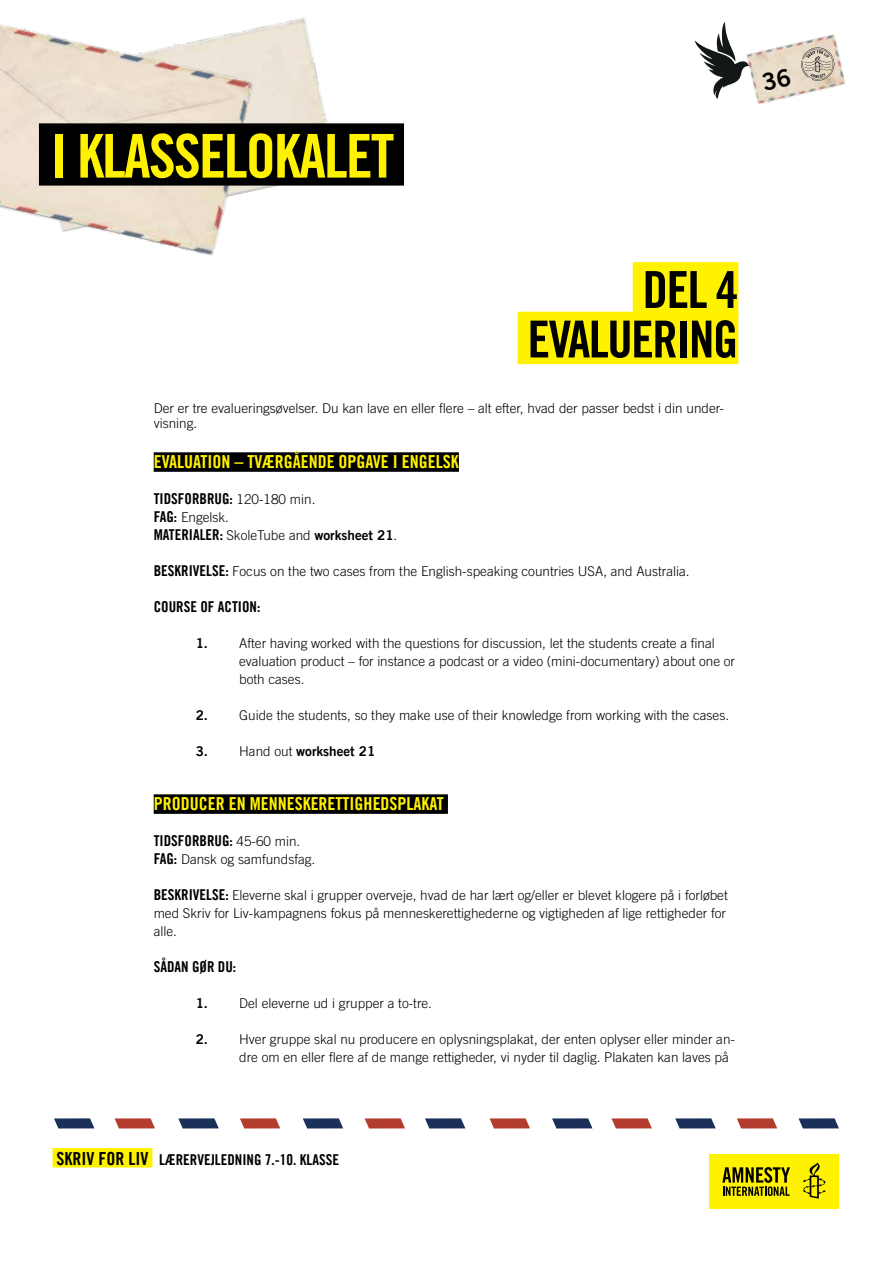
<style>
.page{position:relative;width:893px;height:1263px;background:#fff}
.page>*{position:absolute;margin:0;border:0;box-sizing:border-box;transform-origin:0 0}
.t1{font:60.45px "Amnesty Trade Gothic Bd Cn 20";letter-spacing:-.03em;color:#fff200}
.t2{font:51px/49.5px "Amnesty Trade Gothic Bd Cn 20";letter-spacing:-.03em;color:#000;text-align:right}
.t3{font:18px "Amnesty Trade Gothic Bd Cn 20";color:#fff200}
.t4{font:15px "Amnesty Trade Gothic Bd Cn 20";color:#000}
.t5{font:300 13.5px/18px "Amnesty Trade Gothic";color:#000}
.t6{font:13.5px "Amnesty Trade Gothic Bd 2";color:#000}
.s1{font-family:"Amnesty Trade Gothic";font-weight:300;font-size:13.5px}
.s2{font-family:"Amnesty Trade Gothic Bd Cn 20";font-weight:400;font-size:15px}
.s3{font-family:"Amnesty Trade Gothic Bd 2";font-weight:400}
.s4{font-family:"Amnesty Trade Gothic";font-weight:300}
.s5{font-size:18px}
</style>
<div class="page">
<img style="left:263px;top:17px;width:65px;height:172px">
<img style="left:0;top:24px;width:263px;height:232px">
<svg style="left:303px;top:1118px;width:40px;height:10px"></svg>
<svg style="left:425px;top:1118px;width:40px;height:10px"></svg>
<svg style="left:552px;top:1118px;width:40px;height:10px"></svg>
<svg style="left:675px;top:1118px;width:41px;height:10px"></svg>
<svg style="left:798px;top:1118px;width:41px;height:10px"></svg>
<svg style="left:365px;top:1118px;width:40px;height:10px"></svg>
<svg style="left:490px;top:1118px;width:40px;height:10px"></svg>
<svg style="left:611px;top:1118px;width:41px;height:10px"></svg>
<svg style="left:737px;top:1118px;width:40px;height:10px"></svg>
<svg style="left:54px;top:1118px;width:40px;height:10px"></svg>
<svg style="left:178px;top:1118px;width:41px;height:10px"></svg>
<svg style="left:115px;top:1118px;width:40px;height:10px"></svg>
<svg style="left:240px;top:1118px;width:40px;height:10px"></svg>
<svg style="left:695px;top:22px;width:50px;height:77px"></svg>
<img style="left:745px;top:34px;width:100px;height:71px">
<svg style="left:801px;top:48px;width:33px;height:33px"></svg>
<div style="left:39px;top:123px;width:365px;height:63px;background:#000"></div>
<div style="left:154px;top:452px;width:305px;height:20px;background:#000"></div>
<div style="left:154px;top:794px;width:294px;height:20px;background:#000"></div>
<div style="left:633px;top:262px;width:105px;height:53px;background:#fff200"></div>
<div style="left:518px;top:312px;width:220px;height:52px;background:#fff200"></div>
<div style="left:710px;top:1154px;width:129px;height:55px;background:#fff200"></div>
<svg style="left:803px;top:1162px;width:23px;height:36px"></svg>
<svg style="left:722px;top:1167px;width:68px;height:29px"></svg>
<div style="left:52px;top:1148px;width:100px;height:19px;background:#fff200"></div>
<svg style="left:761px;top:68px;width:30px;height:23px"></svg>
<h1 class="t1" style="left:51px;top:119px;width:345px">I KLASSELOKALET</h1>
<h2 class="t2" style="left:527px;top:265px;width:212px">DEL 4<br>EVALUERING</h2>
<p class="t5" style="left:154px;top:400px;width:572px;line-height:15px">Der er tre evalueringsøvelser. Du kan lave en eller flere – alt efter, hvad der passer bedst i din under&shy;visning.</p>
<h3 class="t3" style="left:154px;top:451px;width:307px">EVALUATION – TVÆRGÅENDE OPGAVE I ENGELSK</h3>
<p class="t4" style="left:154px;top:490px;width:163px">TIDSFORBRUG: <span class="s1">120-180 min.</span></p>
<p class="t5" style="left:154px;top:508px;width:245px"><span class="s2">FAG:</span> Engelsk.<br><span class="s2">MATERIALER:</span> SkoleTube and <span class="s3">worksheet 21</span>.</p>
<p class="t5" style="left:154px;top:562px;width:537px"><span class="s2">BESKRIVELSE:</span> Focus on the two cases from the English-speaking countries USA, and Australia.</p>
<p class="t4" style="left:154px;top:598px;width:108px">COURSE OF ACTION:</p>
<p class="t5" style="left:239px;top:634px;width:497px;text-indent:-43px"><span class="s3">1.</span> After having worked with the questions for discussion, let the students create a final evaluation product – for instance a podcast or a video (mini-documentary) about one or both cases.</p>
<p class="t5" style="left:196px;top:706px;width:535px"><span class="s3">2.</span> Guide the students, so they make use of their knowledge from working with the cases.</p>
<p class="t6" style="left:196px;top:743px;width:181px">3. <span class="s4">Hand out</span> worksheet 21</p>
<h3 class="t3" style="left:154px;top:793px;width:292px">PRODUCER EN MENNESKERETTIGHEDSPLAKAT</h3>
<p class="t4" style="left:154px;top:832px;width:148px">TIDSFORBRUG: <span class="s1">45-60 min.</span></p>
<p class="t5" style="left:154px;top:850px;width:163px"><span class="s2">FAG:</span> Dansk og samfundsfag.</p>
<p class="t5" style="left:154px;top:886px;width:576px"><span class="s2">BESKRIVELSE:</span> Eleverne skal i grupper overveje, hvad de har lært og/eller er blevet klogere på i forløbet med Skriv for Liv-kampagnens fokus på menneskerettighederne og vigtigheden af lige rettigheder for alle.</p>
<p class="t4" style="left:154px;top:958px;width:84px">SÅDAN GØR DU:</p>
<p class="t5" style="left:196px;top:994px;width:238px"><span class="s3">1.</span> Del eleverne ud i grupper a to-tre.</p>
<p class="t5" style="left:239px;top:1030px;width:497px;text-indent:-43px"><span class="s3">2.</span> Hver gruppe skal nu producere en oplysningsplakat, der enten oplyser eller minder an&shy;dre om en eller flere af de mange rettigheder, vi nyder til daglig. Plakaten kan laves på</p>
<p class="t4" style="left:56px;top:1151px;width:284px"><span class="s5">SKRIV FOR LIV</span> LÆRERVEJLEDNING 7.-10. KLASSE</p>
</div>
